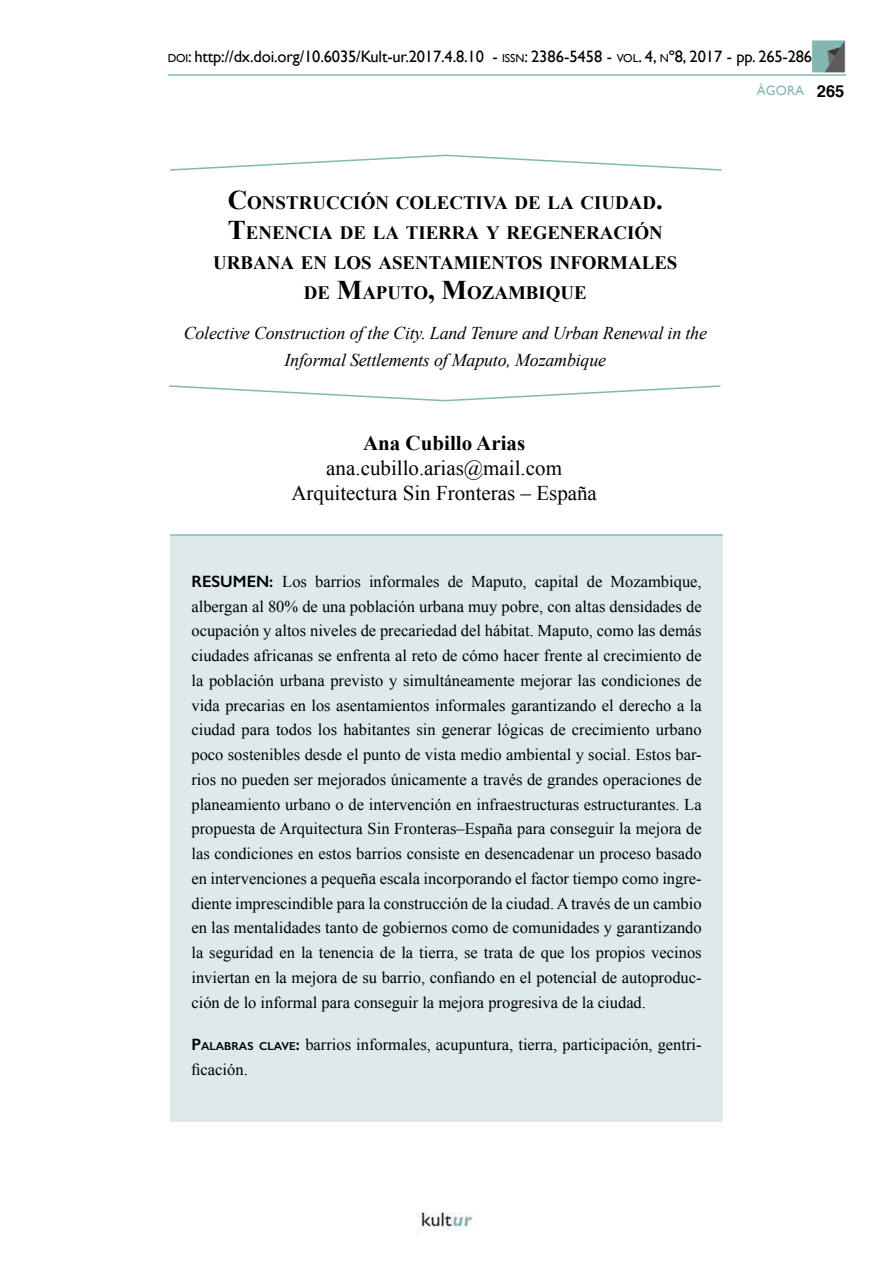
<style>
.page{position:relative;width:893px;height:1263px;background:#fff}
.page>*{position:absolute;margin:0;border:0;box-sizing:border-box;transform-origin:0 0}
.Nombre_autor{font:21px "Times New Roman";color:#000}
.Nombre_autor-2{font:700 21px "Times New Roman";color:#000}
.Título_1{font:700 18.9px/30px "Times New Roman";color:#000;text-align:center}
.Título_en_inglés{font:italic 18px/27px "Times New Roman";letter-spacing:-.01em;color:#000;text-align:center}
.Resumen_abstract{font:16.5px/24.8px "Times New Roman";color:#000;text-align:justify}
.t1{font:16.5px "Gill Sans";letter-spacing:-.01em;color:#000}
.t2{font:700 16.5px "Helvetica";color:#000}
.t3{font:13.5px "Gill Sans";color:#81b8b3}
.s1{font-size:11.55px}
.s2{font-style:inherit}
.s3{font-size:27px}
.s4{font-family:"Gill Sans";font-weight:600}
.s5{font-family:"Gill Sans";font-weight:600;font-size:11.55px}
</style>
<div class="page">
<img style="left:417px;top:1212px;width:56px;height:25px">
<img style="left:812px;top:40px;width:34px;height:33px">
<hr style="left:168px;top:74px;width:678px;height:2px;background:#81b8b3">
<div style="left:170px;top:536px;width:553px;height:585px;background:#dde9ea"></div>
<hr style="left:170px;top:534px;width:553px;height:2px;background:#81b8b3">
<svg style="left:170px;top:154px;width:552px;height:17px"></svg>
<svg style="left:169px;top:385px;width:552px;height:17px"></svg>
<p class="t1" style="left:168px;top:47px;width:646px"><span class="s1">DOI</span>: http://dx.doi.org/10.6035/Kult-ur.2017.4.8.10 - <span class="s1">ISSN</span>: 2386-5458 - <span class="s1">VOL</span><span class="s2">. 4,</span> <span class="s1">N</span><span class="s2">º8, 2017 -</span> pp. <span class="s2">265-286</span></p>
<p class="Título_1" style="left:213px;top:187px;width:466px"><span class="s3">C</span>ONSTRUCCIÓN COLECTIVA DE LA CIUDAD<span class="s3">.<br>T</span>ENENCIA DE LA TIERRA Y REGENERACIÓN URBANA EN LOS ASENTAMIENTOS INFORMALES DE <span class="s3">M</span>APUTO<span class="s3">, M</span>OZAMBIQUE</p>
<p class="Título_en_inglés" style="left:184px;top:319px;width:525px">Colective Construction of the City. Land Tenure and Urban Renewal in the<br>Informal Settlements of Maputo, Mozambique</p>
<p class="Nombre_autor-2" style="left:363px;top:428px;width:164px">Ana Cubillo Arias</p>
<p class="Nombre_autor" style="left:326px;top:454px;width:237px">ana.cubillo.arias@mail.com</p>
<p class="Nombre_autor" style="left:291px;top:479px;width:307px">Arquitectura Sin Fronteras – España</p>
<p class="Resumen_abstract" style="left:191px;top:569px;width:512px"><span class="s4">RESUMEN:</span> Los barrios informales de Maputo, capital de Mozambique, albergan al 80% de una población urbana muy pobre, con altas densidades de ocupación y altos niveles de precariedad del hábitat. Maputo, como las demás ciudades africanas se enfrenta al reto de cómo hacer frente al crecimiento de la población urbana previsto y simultáneamente mejorar las condiciones de vida precarias en los asentamientos informales garantizando el derecho a la ciudad para todos los habitantes sin generar lógicas de crecimiento urbano poco sostenibles desde el punto de vista medio ambiental y social. Estos bar&shy;rios no pueden ser mejorados únicamente a través de grandes operaciones de planeamiento urbano o de intervención en infraestructuras estructurantes. La propuesta de Arquitectura Sin Fronteras–España para conseguir la mejora de las condiciones en estos barrios consiste en desencadenar un proceso basado en intervenciones a pequeña escala incorporando el factor tiempo como ingre&shy;diente imprescindible para la construcción de la ciudad. A través de un cambio en las mentalidades tanto de gobiernos como de comunidades y garantizando la seguridad en la tenencia de la tierra, se trata de que los propios vecinos inviertan en la mejora de su barrio, confiando en el potencial de autoproduc&shy;ción de lo informal para conseguir la mejora progresiva de la ciudad.</p>
<p class="Resumen_abstract" style="left:191px;top:1032px;width:512px"><span class="s4">P</span><span class="s5">ALABRAS CLAVE</span><span class="s4">:</span> barrios informales, acupuntura, tierra, participación, gentri&shy;ficación.</p>
<p class="t3" style="left:757px;top:83px;width:49px">ÀGORA</p>
<p class="t2" style="left:817px;top:77px;width:29px">265</p>
</div>
